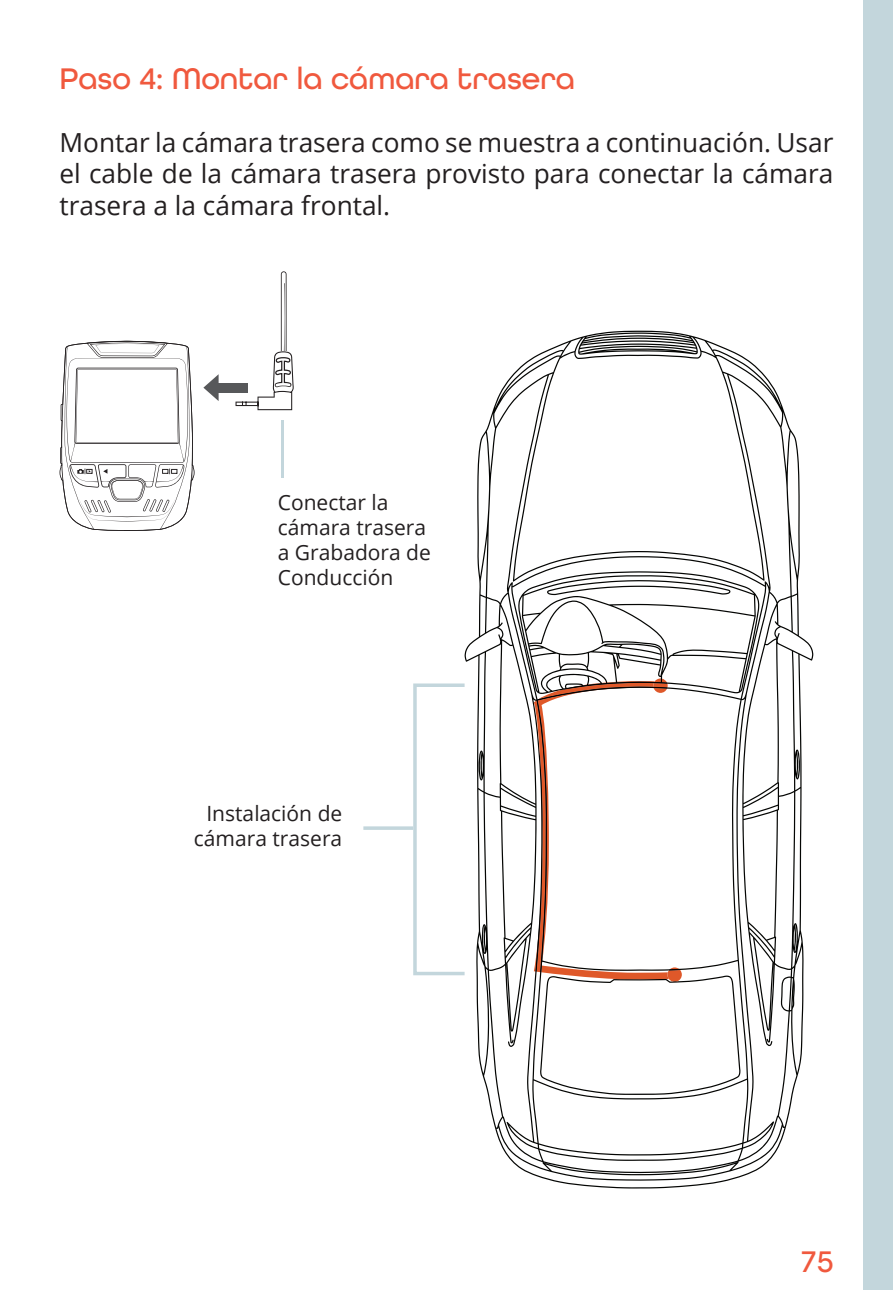
<style>
.page{position:relative;width:893px;height:1290px;background:#fff}
.page>*{position:absolute;margin:0;border:0;box-sizing:border-box;transform-origin:0 0}
.t1{font:500 31.5px "All Round Gothic W01";color:#f0593e}
.t2{font:26.25px/31.5px "Open Sans";color:#231f20;text-align:justify}
.t3{font:21px/25.2px "Open Sans";color:#231f20}
</style>
<div class="page">
<div style="left:863px;top:0;width:30px;height:1290px;background:#c3d6dc"></div>
<svg style="left:464px;top:331px;width:349px;height:857px"></svg>
<svg style="left:518px;top:571px;width:241px;height:524px"></svg>
<hr style="left:281px;top:420px;width:3px;height:58px;background:#c3d6dc">
<svg style="left:60px;top:341px;width:135px;height:190px"></svg>
<svg style="left:236px;top:271px;width:58px;height:139px"></svg>
<div style="left:215px;top:383px;width:33px;height:10px;background:#57585a"></div>
<svg style="left:203px;top:374px;width:16px;height:27px"></svg>
<div style="left:413px;top:683px;width:53px;height:292px;border:4px solid #c3d6dc"></div>
<svg style="left:363px;top:826px;width:50px;height:4px"></svg>
<p class="t1" style="left:60px;top:60px;width:517px">Paso 4: Montar la cámara trasera</p>
<p class="t2" style="left:60px;top:126px;width:775px">Montar la cámara trasera como se muestra a continuación. Usar el cable de la cámara trasera provisto para conectar la cámara trasera a la cámara frontal.</p>
<p class="t3" style="left:278px;top:489px;width:155px">Conectar la cámara trasera a Grabadora de<br>Conducción</p>
<p class="t3" style="left:194px;top:800px;width:150px;text-align:center">Instalación de cámara trasera</p>
<p class="t1" style="left:801px;top:1243px;width:34px">75</p>
</div>
